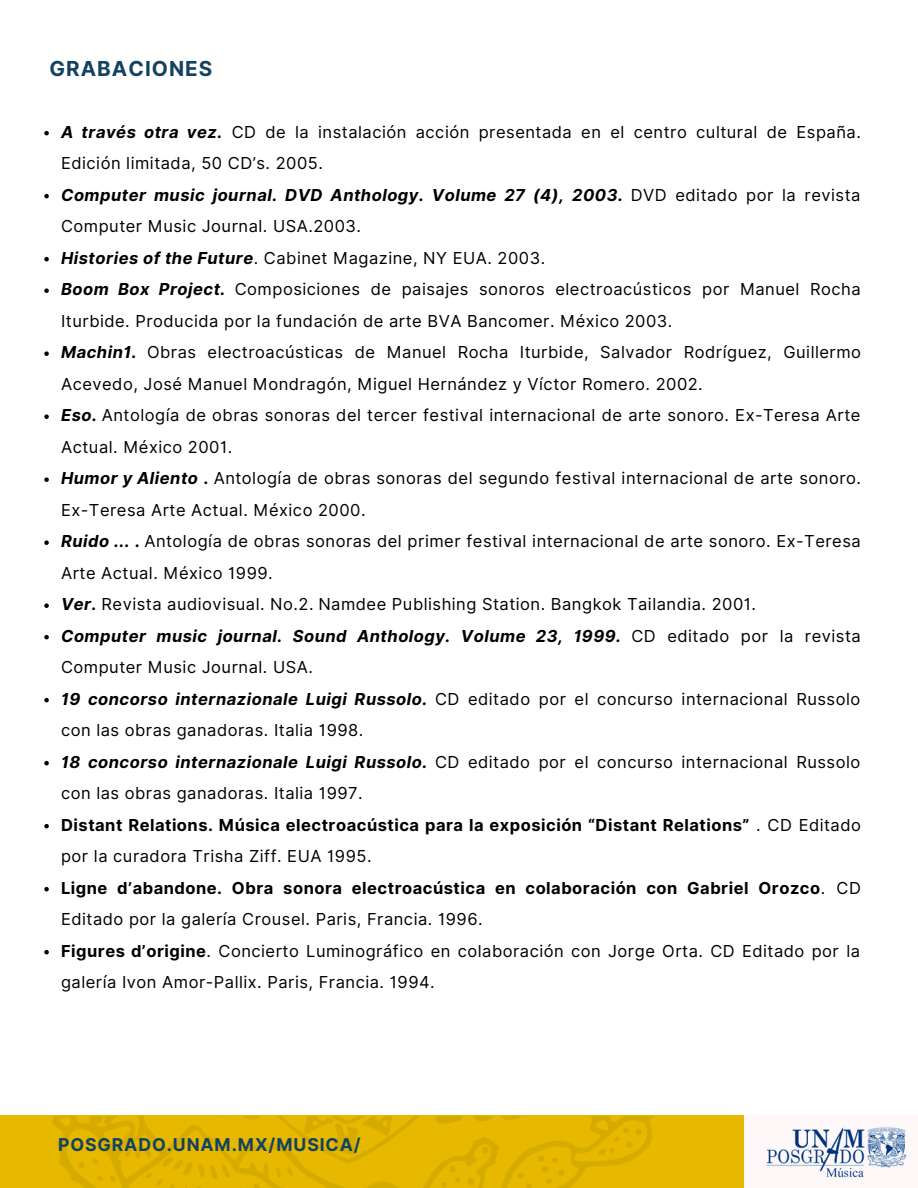
<style>
.page{position:relative;width:918px;height:1188px;background:#fff}
.page>*{position:absolute;margin:0;border:0;box-sizing:border-box;transform-origin:0 0}
.t1{font:700 20.7px "Inter";letter-spacing:.05em;color:#134261}
.t2{font:700 17.7px "Inter";letter-spacing:.05em;color:#134261}
.t3{font:16.5px/31.5px "Inter";letter-spacing:.03em;color:#000}
.s1{font-weight:700;font-style:italic}
.s2{font-weight:700}
</style>
<div class="page">
<div style="left:0;top:1115px;width:918px;height:73px;background:linear-gradient(to bottom,#e2b501,#e4b601)"></div>
<img style="left:745px;top:1115px;width:173px;height:73px">
<svg style="left:44px;top:131px;width:5px;height:4px"></svg>
<svg style="left:44px;top:194px;width:5px;height:4px"></svg>
<svg style="left:44px;top:257px;width:5px;height:4px"></svg>
<svg style="left:44px;top:288px;width:5px;height:5px"></svg>
<svg style="left:44px;top:351px;width:5px;height:5px"></svg>
<svg style="left:44px;top:414px;width:5px;height:5px"></svg>
<svg style="left:44px;top:477px;width:5px;height:5px"></svg>
<svg style="left:44px;top:540px;width:5px;height:5px"></svg>
<svg style="left:44px;top:603px;width:5px;height:5px"></svg>
<svg style="left:44px;top:635px;width:5px;height:4px"></svg>
<svg style="left:44px;top:698px;width:5px;height:4px"></svg>
<svg style="left:44px;top:761px;width:5px;height:4px"></svg>
<svg style="left:44px;top:824px;width:5px;height:4px"></svg>
<svg style="left:44px;top:887px;width:5px;height:4px"></svg>
<svg style="left:44px;top:950px;width:5px;height:4px"></svg>
<p class="t1" style="left:49px;top:56px;width:164px">GRABACIONES</p>
<p class="t3" style="left:61px;top:116px;width:801px"><span class="s1">A través otra vez.</span> CD de la instalación acción presentada en el centro cultural de España.<br>Edición limitada, 50 CD’s. 2005.<br><span class="s1">Computer music journal. DVD Anthology. Volume 27 (4), 2003.</span> DVD editado por la revista Computer Music Journal. USA.2003.<br><span class="s1">Histories of the Future</span>. Cabinet Magazine, NY EUA. 2003.<br><span class="s1">Boom Box Project.</span> Composiciones de paisajes sonoros electroacústicos por Manuel Rocha Iturbide. Producida por la fundación de arte BVA Bancomer. México 2003.<br><span class="s1">Machin1.</span> Obras electroacústicas de Manuel Rocha Iturbide, Salvador Rodríguez, Guillermo Acevedo, José Manuel Mondragón, Miguel Hernández y Víctor Romero. 2002.<br><span class="s1">Eso.</span> Antología de obras sonoras del tercer festival internacional de arte sonoro. Ex-Teresa Arte Actual. México 2001.<br><span class="s1">Humor y Aliento</span> <span class="s2">.</span> Antología de obras sonoras del segundo festival internacional de arte sonoro.<br>Ex-Teresa Arte Actual. México 2000.<br><span class="s1">Ruido ...</span> <span class="s2">.</span> Antología de obras sonoras del primer festival internacional de arte sonoro. Ex-Teresa Arte Actual. México 1999.<br><span class="s1">Ver.</span> Revista audiovisual. No.2. Namdee Publishing Station. Bangkok Tailandia. 2001.<br><span class="s1">Computer music journal. Sound Anthology. Volume 23, 1999.</span> CD editado por la revista Computer Music Journal. USA.<br><span class="s1">19 concorso internazionale Luigi Russolo.</span> CD editado por el concurso internacional Russolo con las obras ganadoras. Italia 1998.<br><span class="s1">18 concorso internazionale Luigi Russolo.</span> CD editado por el concurso internacional Russolo con las obras ganadoras. Italia 1997.<br><span class="s2">Distant Relations. Música electroacústica para la exposición “Distant Relations”</span> . CD Editado por la curadora Trisha Ziff. EUA 1995.<br><span class="s2">Ligne d’abandone. Obra sonora electroacústica en colaboración con Gabriel Orozco</span>. CD Editado por la galería Crousel. Paris, Francia. 1996.<br><span class="s2">Figures d’origine</span>. Concierto Luminográfico en colaboración con Jorge Orta. CD Editado por la galería Ivon Amor-Pallix. Paris, Francia. 1994.</p>
<p class="t2" style="left:58px;top:1134px;width:304px">POSGRADO.UNAM.MX/MUSICA/</p>
</div>
